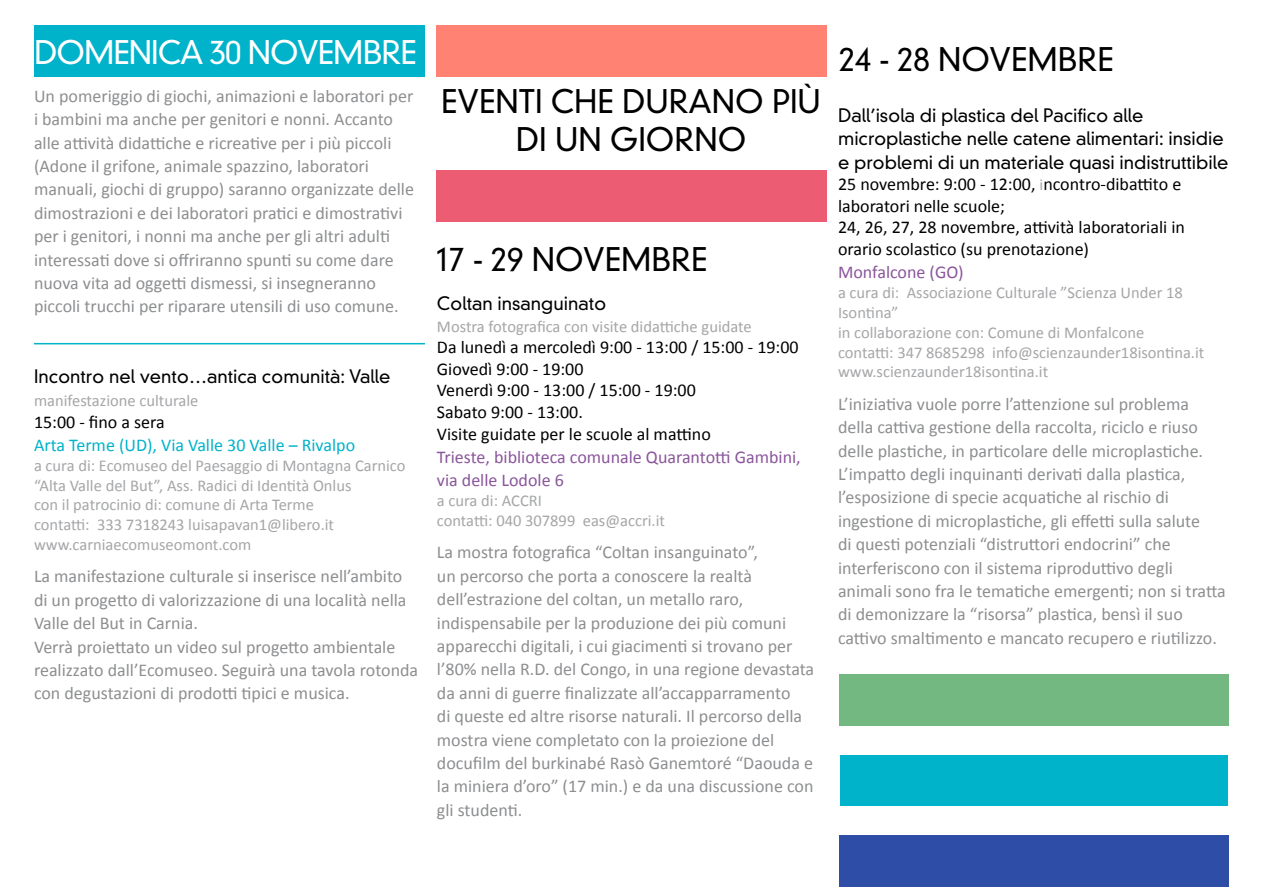
<style>
.page{position:relative;width:1263px;height:893px;background:#fff}
.page>*{position:absolute;margin:0;border:0;box-sizing:border-box;transform-origin:0 0}
.t1{font:300 31.5px/37.8px "DIN Neuzeit Grotesk Std";color:#000;text-align:center}
.t2{font:300 31.5px "DIN Neuzeit Grotesk Std";letter-spacing:-.03em;color:#fff}
.t3{font:18px/23.4px "Calibri";color:#8d8e90}
.t4{font:18px/21.6px "Calibri";color:#000}
.t5{font:300 18px/23.4px "DIN Neuzeit Grotesk Std";color:#000}
.t6{font:18px/23.4px "Calibri";color:#8a559b}
.t7{font:18px "Calibri";color:#00b3ca}
.t8{font:16.5px/19.8px "Calibri";color:#a5a6a8}
.s1{font-size:16.5px;color:#a5a6a8}
</style>
<div class="page">
<div style="left:34px;top:26px;width:391px;height:51px;background:#00b3ca"></div>
<hr style="left:34px;top:343px;width:391px;height:1px;background:#00b3ca">
<div style="left:839px;top:835px;width:390px;height:51px;background:#2e4da7"></div>
<div style="left:840px;top:755px;width:388px;height:51px;background:#00b3ca"></div>
<div style="left:839px;top:674px;width:390px;height:51px;background:#73b881"></div>
<div style="left:436px;top:170px;width:391px;height:52px;background:#ec5c73"></div>
<div style="left:436px;top:25px;width:391px;height:52px;background:#ff8273"></div>
<h1 class="t2" style="left:34px;top:33px;width:384px">DOMENICA 30 NOVEMBRE</h1>
<p class="t3" style="left:34px;top:84px;width:381px">Un pomeriggio di giochi, animazioni e laboratori per i bambini ma anche per genitori e nonni. Accanto alle attività didattiche e ricreative per i più piccoli (Adone il grifone, animale spazzino, laboratori manuali, giochi di gruppo) saranno organizzate delle dimostrazioni e dei laboratori pratici e dimostrativi per i genitori, i nonni ma anche per gli altri adulti interessati dove si offriranno spunti su come dare nuova vita ad oggetti dismessi, si insegneranno piccoli trucchi per riparare utensili di uso comune.</p>
<p class="t5" style="left:34px;top:364px;width:358px">Incontro nel vento…antica comunità: Valle</p>
<p class="t8" style="left:34px;top:391px;width:166px">manifestazione culturale</p>
<p class="t4" style="left:34px;top:411px;width:132px">15:00 - fino a sera</p>
<p class="t7" style="left:34px;top:434px;width:323px">Arta Terme (UD), Via Valle 30 Valle – Rivalpo</p>
<p class="t8" style="left:34px;top:455px;width:373px">a cura di: Ecomuseo del Paesaggio di Montagna Carnico “Alta Valle del But”, Ass. Radici di Identità Onlus<br>con il patrocinio di: comune di Arta Terme<br>contatti: 333 7318243 luisapavan1@libero.it www.carniaecomuseomont.com</p>
<p class="t3" style="left:34px;top:565px;width:386px">La manifestazione culturale si inserisce nell’ambito di un progetto di valorizzazione di una località nella Valle del But in Carnia.<br>Verrà proiettato un video sul progetto ambientale realizzato dall’Ecomuseo. Seguirà una tavola rotonda con degustazioni di prodotti tipici e musica.</p>
<h1 class="t1" style="left:441px;top:83px;width:381px">EVENTI CHE DURANO PIÙ<br>DI UN GIORNO</h1>
<h1 class="t1" style="left:436px;top:241px;width:273px">17 - 29 NOVEMBRE</h1>
<p class="t5" style="left:437px;top:292px;width:171px">Coltan insanguinato</p>
<p class="t8" style="left:437px;top:316px;width:316px">Mostra fotografica con visite didattiche guidate</p>
<p class="t4" style="left:437px;top:336px;width:363px">Da lunedì a mercoledì 9:00 - 13:00 / 15:00 - 19:00<br>Giovedì 9:00 - 19:00<br>Venerdì 9:00 - 13:00 / 15:00 - 19:00<br>Sabato 9:00 - 13:00.<br>Visite guidate per le scuole al mattino</p>
<p class="t6" style="left:437px;top:445px;width:365px">Trieste, biblioteca comunale Quarantotti Gambini, via delle Lodole 6</p>
<p class="t8" style="left:437px;top:491px;width:230px">a cura di: ACCRI<br>contatti: 040 307899 eas@accri.it</p>
<p class="t3" style="left:437px;top:541px;width:379px">La mostra fotografica “Coltan insanguinato”,<br>un percorso che porta a conoscere la realtà dell’estrazione del coltan, un metallo raro, indispensabile per la produzione dei più comuni apparecchi digitali, i cui giacimenti si trovano per l’80% nella R.D. del Congo, in una regione devastata da anni di guerre finalizzate all’accapparramento<br>di queste ed altre risorse naturali. Il percorso della mostra viene completato con la proiezione del docufilm del burkinabé Rasò Ganemtoré “Daouda e la miniera d’oro” (17 min.) e da una discussione con gli studenti.</p>
<h1 class="t1" style="left:839px;top:41px;width:276px">24 - 28 NOVEMBRE</h1>
<p class="t5" style="left:838px;top:104px;width:392px">Dall’isola di plastica del Pacifico alle microplastiche nelle catene alimentari: insidie e problemi di un materiale quasi indistruttibile</p>
<p class="t4" style="left:838px;top:174px;width:348px">25 novembre: 9:00 - 12:00, <span class="s1">i</span>ncontro-dibattito e laboratori nelle scuole;<br>24, 26, 27, 28 novembre, attività laboratoriali in orario scolastico (su prenotazione)</p>
<p class="t6" style="left:838px;top:261px;width:127px">Monfalcone (GO)</p>
<p class="t8" style="left:838px;top:283px;width:368px">a cura di: Associazione Culturale ”Scienza Under 18<br>Isontina”<br>in collaborazione con: Comune di Monfalcone<br>contatti: 347 8685298 info@scienzaunder18isontina.it www.scienzaunder18isontina.it</p>
<p class="t3" style="left:838px;top:392px;width:389px">L’iniziativa vuole porre l’attenzione sul problema della cattiva gestione della raccolta, riciclo e riuso delle plastiche, in particolare delle microplastiche.<br>L’impatto degli inquinanti derivati dalla plastica, l’esposizione di specie acquatiche al rischio di ingestione di microplastiche, gli effetti sulla salute<br>di questi potenziali “distruttori endocrini” che interferiscono con il sistema riproduttivo degli animali sono fra le tematiche emergenti; non si tratta di demonizzare la “risorsa” plastica, bensì il suo cattivo smaltimento e mancato recupero e riutilizzo.</p>
</div>
